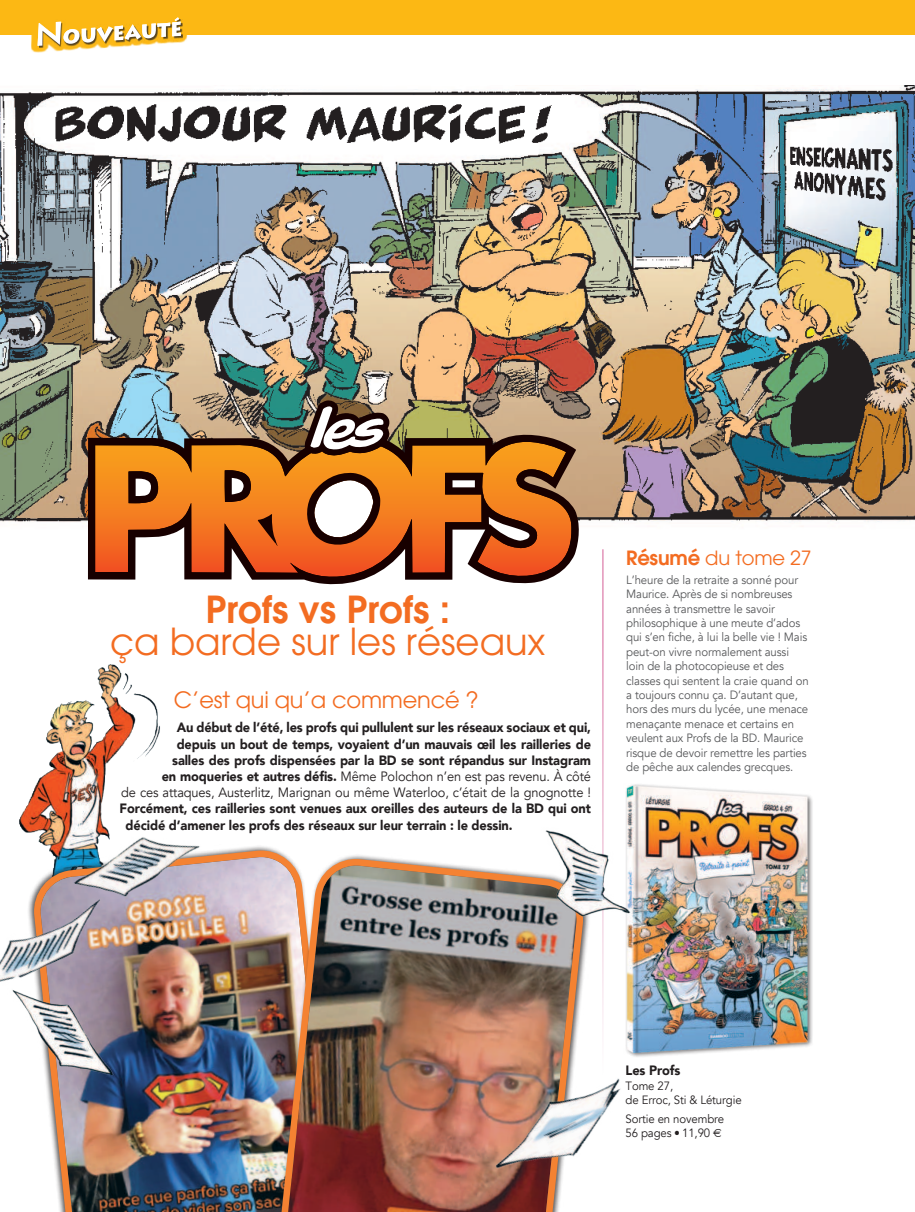
<style>
.page{position:relative;width:915px;height:1212px;background:#fff}
.page>*{position:absolute;margin:0;border:0;box-sizing:border-box;transform-origin:0 0}
.t1{font:37.05px "ITC Avant Garde Std";color:#f36c21}
.t2{font:600 37.05px "ITC Avant Garde Std";color:#f36c21}
.t3{font:22.5px "ITC Avant Garde Std";letter-spacing:-.01em;color:#f36c21}
.t4{font:19.5px "ITC Avant Garde Std";letter-spacing:-.01em;color:#f36c21}
.t5{font:900 13.5px/16.2px "Avenir";letter-spacing:-.01em;color:#231f20;text-align:right;scale:.95 1}
.t6{font:12px/14.4px "Avenir";letter-spacing:-.01em;color:#57585a;scale:.95 1}
.t7{font:12px/14.4px "Avenir";letter-spacing:-.01em;color:#231f20;scale:.95 1}
.s1{font-weight:400}
.s2{font-weight:600}
.s3{font-family:"Euro Sans"}
</style>
<div class="page">
<img style="left:0;top:85px;width:914px;height:445px">
<img style="left:19px;top:664px;width:99px;height:181px">
<div style="left:0;top:0;width:914px;height:35px;background:#fcb814"></div>
<svg style="left:31px;top:17px;width:156px;height:36px"></svg>
<hr style="left:602px;top:549px;width:1px;height:663px;background:#d45e96">
<img style="left:626px;top:784px;width:185px;height:272px">
<img style="left:46px;top:852px;width:238px;height:360px">
<img style="left:268px;top:855px;width:320px;height:357px">
<img style="left:0;top:875px;width:131px;height:107px">
<img style="left:541px;top:827px;width:93px;height:94px">
<img style="left:1px;top:978px;width:138px;height:100px">
<img style="left:476px;top:1060px;width:145px;height:135px">
<img style="left:47px;top:784px;width:166px;height:147px">
<svg style="left:88px;top:400px;width:490px;height:184px;background:#938d78"></svg>
<svg style="left:95px;top:442px;width:477px;height:137px;background:#c46f2e"></svg>
<svg style="left:305px;top:472px;width:76px;height:76px"></svg>
<svg style="left:310px;top:406px;width:73px;height:43px"></svg>
<svg style="left:258px;top:514px;width:19px;height:32px"></svg>
<h1 class="t2" style="left:205px;top:586px;width:246px">Profs vs Profs :</h1>
<h1 class="t1" style="left:110px;top:626px;width:436px">ça barde sur les réseaux</h1>
<h2 class="t3" style="left:174px;top:685px;width:306px">C’est qui qu’a commencé ?</h2>
<p class="t5" style="left:121px;top:719px;width:496px">Au début de l’été, les profs qui pullulent sur les réseaux sociaux et qui,<br>depuis un bout de temps, voyaient d’un mauvais œil les railleries de<br>salles des profs dispensées par la BD se sont répandus sur Instagram<br>en moqueries et autres défis. <span class="s1">Même Polochon n’en est pas revenu. À côté<br>de ces attaques, Austerlitz, Marignan ou même Waterloo, c’était de la gnognotte !</span></p>
<p class="t5" style="left:126px;top:800px;width:491px;text-align:left;text-indent:-6px">Forcément, ces railleries sont venues aux oreilles des auteurs de la BD qui ont décidé d’amener les profs des réseaux sur leur terrain : le dessin.</p>
<h3 class="t4" style="left:626px;top:550px;width:187px"><span class="s2">Résumé</span> du tome 27</h3>
<p class="t6" style="left:626px;top:574px;width:193px">L’heure de la retraite a sonné pour Maurice. Après de si nombreuses années à transmettre le savoir philosophique à une meute d’ados qui s’en fiche, à lui la belle vie ! Mais peut-on vivre normalement aussi loin de la photocopieuse et des classes qui sentent la craie quand on a toujours connu ça. D’autant que, hors des murs du lycée, une menace menaçante menace et certains en veulent aux Profs de la BD. Maurice risque de devoir remettre les parties de pêche aux calendes grecques.</p>
<p class="t5" style="left:625px;top:1062px;width:59px">Les Profs</p>
<p class="t7" style="left:625px;top:1079px;width:124px">Tome 27,<br>de Erroc, Sti &amp; Léturgie</p>
<p class="t7" style="left:625px;top:1112px;width:105px">Sortie en novembre<br>56 pages ● 11,90 <span class="s3">e</span></p>
</div>
